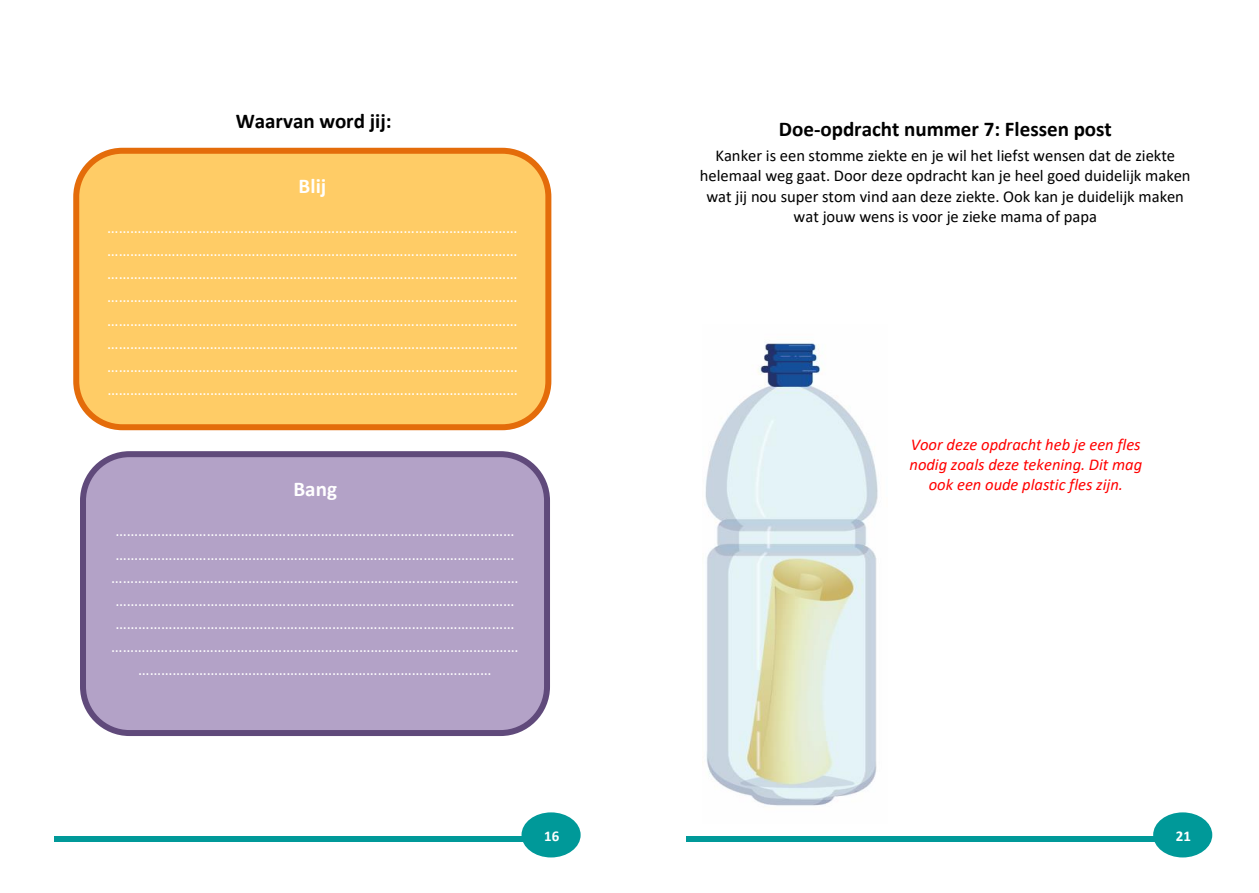
<style>
.page{position:relative;width:1259px;height:893px;background:#fff}
.page>*{position:absolute;margin:0;border:0;box-sizing:border-box;transform-origin:0 0}
.t1{font:700 21px "Calibri";color:#000}
.t2{font:700 21px "Calibri";color:#fff}
.t3{font:16.5px/23.1px "Calibri";color:#fff;text-align:justify}
.t4{font:16.5px/20.1px "Calibri";color:#000;text-align:center}
.t5{font:italic 16.5px/20.1px "Calibri";color:#f00;text-align:center}
.t6{font:700 15px "Calibri";color:#fff}
</style>
<div class="page">
<div style="left:521px;top:812px;width:59px;height:45px;background:#099;border-radius:50%"></div>
<div style="left:54px;top:836px;width:474px;height:6px;background:#099"></div>
<div style="left:73px;top:148px;width:478px;height:282px;background:#fc6;border:6px solid #e46c0a;border-radius:46px"></div>
<div style="left:80px;top:451px;width:470px;height:285px;background:#b3a2c7;border:6px solid #604a7b;border-radius:46px"></div>
<div style="left:1153px;top:812px;width:59px;height:45px;background:#099;border-radius:50%"></div>
<div style="left:686px;top:836px;width:474px;height:6px;background:#099"></div>
<img style="left:702px;top:343px;width:176px;height:463px">
<p class="t1" style="left:236px;top:106px;width:157px">Waarvan word jij:</p>
<p class="t2" style="left:299px;top:171px;width:29px">Blij</p>
<p class="t3" style="left:107px;top:215px;width:412px">……………………………………………………………………………………………… ……………………………………………………………………………………………… ……………………………………………………………………………………………… ……………………………………………………………………………………………… ……………………………………………………………………………………………… ……………………………………………………………………………………………… ……………………………………………………………………………………………… ………………………………………………………………………………………………</p>
<p class="t2" style="left:293px;top:475px;width:45px">Bang</p>
<p class="t3" style="left:111px;top:519px;width:409px;text-align:center">…………………………………………………………………………………………… …………………………………………………………………………………………… …………………………………………………..………………………………………… …………………………………………………………………………………………… …………………………………………………………………………………………… …………………………………………..………………………………………………… …………………………………………………………………………………</p>
<p class="t6" style="left:544px;top:826px;width:17px">16</p>
<p class="t1" style="left:779px;top:114px;width:334px">Doe-opdracht nummer 7: Flessen post</p>
<p class="t4" style="left:700px;top:145px;width:492px">Kanker is een stomme ziekte en je wil het liefst wensen dat de ziekte helemaal weg gaat. Door deze opdracht kan je heel goed duidelijk maken wat jij nou super stom vind aan deze ziekte. Ook kan je duidelijk maken wat jouw wens is voor je zieke mama of papa</p>
<p class="t5" style="left:909px;top:434px;width:234px">Voor deze opdracht heb je een fles nodig zoals deze tekening. Dit mag ook een oude plastic fles zijn.</p>
<p class="t6" style="left:1175px;top:826px;width:17px">21</p>
</div>
